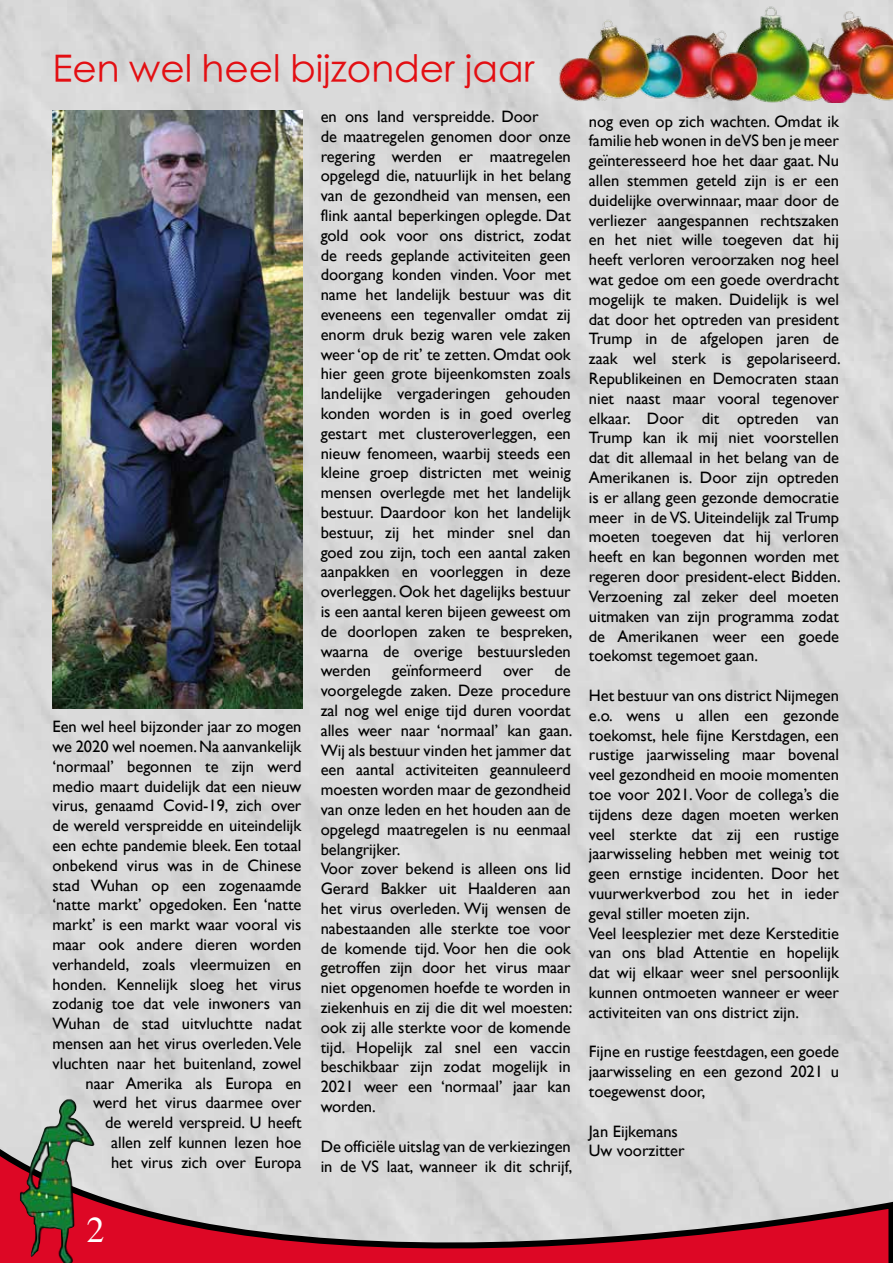
<style>
.page{position:relative;width:893px;height:1263px;background:#fff}
.page>*{position:absolute;margin:0;border:0;box-sizing:border-box;transform-origin:0 0}
.t1{font:300 37.5px "ST Heiti TC";color:#e30f13}
.t2{font:36px "Times";color:#fff}
.t3{font:16.5px/19.8px "Gill Sans";color:#000}
</style>
<div class="page">
<img style="left:0;top:0;width:893px;height:1125px">
<img style="left:52px;top:111px;width:251px;height:597px">
<svg style="left:0;top:1125px;width:893px;height:138px;background:#cfa1a7"></svg>
<img style="left:20px;top:1098px;width:79px;height:165px">
<img style="left:551px;top:0;width:342px;height:102px">
<h1 class="t1" style="left:53px;top:38px;width:484px">Een wel heel bijzonder jaar</h1>
<p class="t3" style="left:53px;top:716px;width:251px;text-align:right">Een wel heel bijzonder jaar zo mogen we 2020 wel noemen. Na aanvankelijk ‘normaal’ begonnen te zijn werd medio maart duidelijk dat een nieuw virus, genaamd Covid-19, zich over de wereld verspreidde en uiteindelijk een echte pandemie bleek. Een totaal onbekend virus was in de Chinese stad Wuhan op een zogenaamde ‘natte markt’ opgedoken. Een ‘natte markt’ is een markt waar vooral vis maar ook andere dieren worden verhandeld, zoals vleermuizen en honden. Kennelijk sloeg het virus zodanig toe dat vele inwoners van<br>Wuhan de stad uitvluchtte nadat mensen aan het virus overleden. Vele vluchten naar het buitenland, zowel naar Amerika als Europa en werd het virus daarmee over<br>de wereld verspreid. U heeft<br>allen zelf kunnen lezen hoe<br>het virus zich over Europa</p>
<p class="t3" style="left:321px;top:106px;width:253px">en ons land verspreidde. Door<br>de maatregelen genomen door onze regering werden er maatregelen opgelegd die, natuurlijk in het belang van de gezondheid van mensen, een flink aantal beperkingen oplegde. Dat gold ook voor ons district, zodat de reeds geplande activiteiten geen doorgang konden vinden. Voor met name het landelijk bestuur was dit eveneens een tegenvaller omdat zij enorm druk bezig waren vele zaken weer ‘op de rit’ te zetten. Omdat ook hier geen grote bijeenkomsten zoals landelijke vergaderingen gehouden konden worden is in goed overleg gestart met clusteroverleggen, een nieuw fenomeen, waarbij steeds een kleine groep districten met weinig mensen overlegde met het landelijk bestuur. Daardoor kon het landelijk bestuur, zij het minder snel dan goed zou zijn, toch een aantal zaken aanpakken en voorleggen in deze overleggen. Ook het dagelijks bestuur is een aantal keren bijeen geweest om de doorlopen zaken te bespreken, waarna de overige bestuursleden werden</p>
<p class="t3" style="left:392px;top:661px;width:91px">geïnformeerd</p>
<p class="t3" style="left:503px;top:661px;width:32px">over</p>
<p class="t3" style="left:321px;top:661px;width:253px;text-indent:234px">de voorgelegde zaken. Deze procedure zal nog wel enige tijd duren voordat alles weer naar ‘normaal’ kan gaan.<br>Wij als bestuur vinden het jammer dat een aantal activiteiten geannuleerd moesten worden maar de gezondheid van onze leden en het houden aan de opgelegd maatregelen is nu eenmaal belangrijker.<br>Voor zover bekend is alleen ons lid<br>Gerard Bakker uit Haalderen aan het virus overleden. Wij wensen de nabestaanden alle sterkte toe voor de komende tijd. Voor hen die ook getroffen zijn door het virus maar niet opgenomen hoefde te worden in ziekenhuis en zij die dit wel moesten: ook zij alle sterkte voor de komende tijd. Hopelijk zal snel een vaccin beschikbaar zijn zodat mogelijk in<br>2021 weer een ‘normaal’ jaar kan worden.</p>
<p class="t3" style="left:321px;top:1136px;width:253px">De officiële uitslag van de verkiezingen in de VS laat, wanneer ik dit schrijf,</p>
<p class="t3" style="left:589px;top:111px;width:253px;text-align:justify">nog even op zich wachten. Omdat ik familie heb wonen in de VS ben je meer geïnteresseerd hoe het daar gaat. Nu allen stemmen geteld zijn is er een duidelijke overwinnaar, maar door de verliezer aangespannen rechtszaken en het niet wille toegeven dat hij heeft verloren veroorzaken nog heel wat gedoe om een goede overdracht mogelijk te maken. Duidelijk is wel dat door het optreden van president Trump in de afgelopen jaren de zaak wel sterk is gepolariseerd.<br>Republikeinen en Democraten staan niet naast maar vooral tegenover elkaar. Door dit optreden van Trump kan ik mij niet voorstellen dat dit allemaal in het belang van de Amerikanen is. Door zijn optreden is er allang geen gezonde democratie meer in de VS. Uiteindelijk zal Trump moeten toegeven dat hij verloren heeft en kan begonnen worden met regeren door president-elect Bidden.<br>Verzoening zal zeker deel moeten uitmaken van zijn programma zodat de Amerikanen weer een goede toekomst tegemoet gaan.</p>
<p class="t3" style="left:589px;top:685px;width:252px">Het bestuur van ons district Nijmegen e.o. wens u allen een gezonde toekomst, hele fijne Kerstdagen, een rustige jaarwisseling maar bovenal veel gezondheid en mooie momenten toe voor 2021. Voor de collega’s die tijdens deze dagen moeten werken veel sterkte dat zij een rustige jaarwisseling hebben met weinig tot geen ernstige incidenten. Door het vuurwerkverbod zou het in ieder geval stiller moeten zijn.<br>Veel leesplezier met deze Kersteditie van ons blad Attentie en hopelijk dat wij elkaar weer snel persoonlijk kunnen ontmoeten wanneer er weer activiteiten van ons district zijn.</p>
<p class="t3" style="left:589px;top:1042px;width:252px;text-align:justify">Fijne en rustige feestdagen, een goede jaarwisseling en een gezond 2021 u toegewenst door,</p>
<p class="t3" style="left:589px;top:1121px;width:97px">Jan Eijkemans<br>Uw voorzitter</p>
<h2 class="t2" style="left:86px;top:1196px;width:19px">2</h2>
</div>
